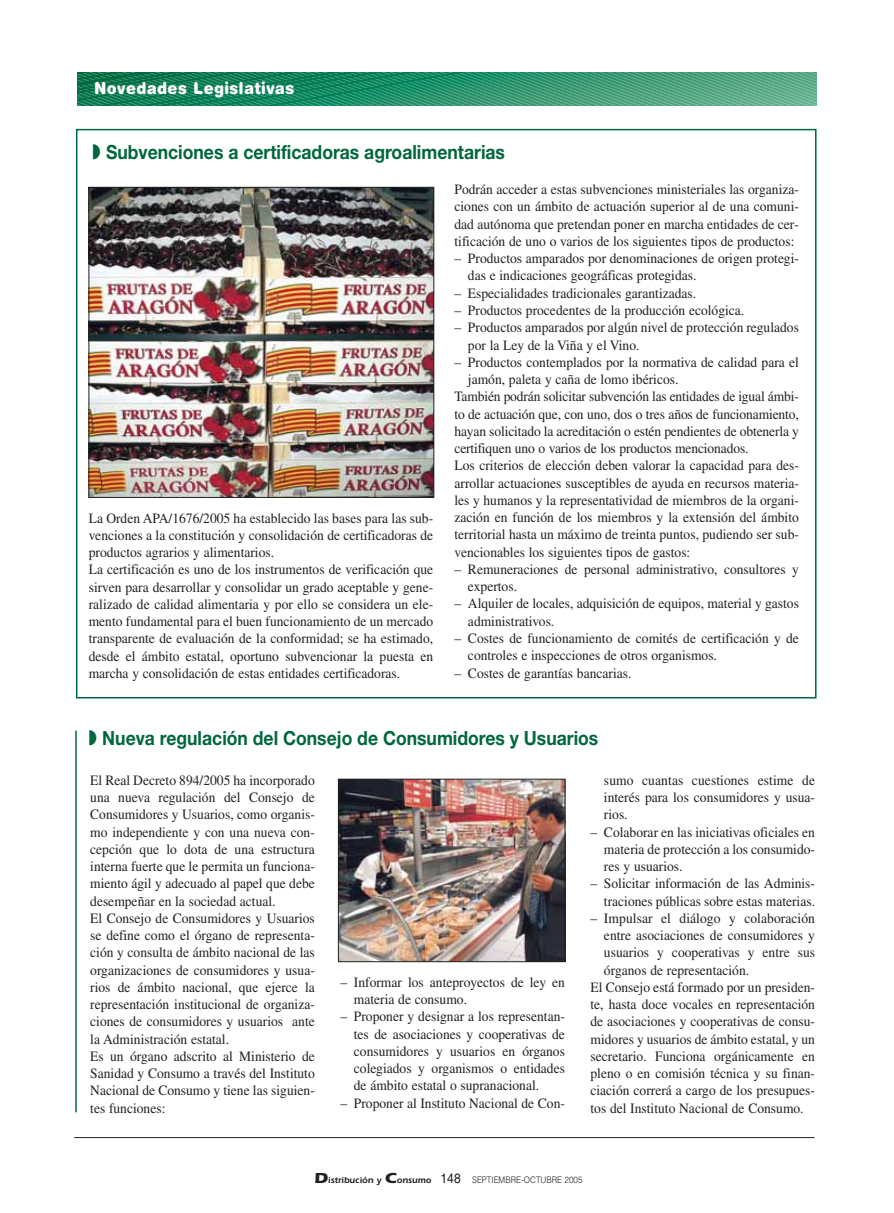
<style>
.page{position:relative;width:894px;height:1213px;background:#fff}
.page>*{position:absolute;margin:0;border:0;box-sizing:border-box;transform-origin:0 0}
.t1{font:700 19.5px "Helvetica Neue";color:#00673c;scale:.9 1}
.t2{font:900 16.5px "Helvetica Rounded";letter-spacing:.035em;color:#fff;scale:.9 1}
.t3{font:14.25px/17.2px "Times";color:#20231e;scale:.95 1}
.t4{font:600 9px "Itc Eras";color:#20231e}
.t5{font:300 9px "Helvetica";color:#20231e;scale:.9 1}
.s1{font-weight:700;font-size:15px}
.s2{font-family:"Helvetica";font-weight:400;font-size:13.5px}
.s3{font-family:"Helvetica";font-weight:400;font-size:13.5px;color:#fff}
</style>
<div class="page">
<img style="left:74px;top:72px;width:743px;height:1067px">
<p class="t2" style="left:94px;top:82px;width:224px">Novedades Legislativas</p>
<h1 class="t1" style="left:92px;top:145px;width:459px">◗ Subvenciones a certificadoras agroalimentarias</h1>
<p class="t3" style="left:89px;top:510px;width:364px">La Orden APA/1676/2005 ha establecido las bases para las sub&shy;venciones a la constitución y consolidación de certificadoras de productos agrarios y alimentarios.<br>La certificación es uno de los instrumentos de verificación que sirven para desarrollar y consolidar un grado aceptable y gene&shy;ralizado de calidad alimentaria y por ello se considera un ele&shy;mento fundamental para el buen funcionamiento de un mercado transparente de evaluación de la conformidad; se ha estimado, desde el ámbito estatal, oportuno subvencionar la puesta en marcha y consolidación de estas entidades certificadoras.</p>
<p class="t3" style="left:454px;top:182px;width:364px;text-align:justify">Podrán acceder a estas subvenciones ministeriales las organiza&shy;ciones con un ámbito de actuación superior al de una comuni&shy;dad autónoma que pretendan poner en marcha entidades de cer&shy;tificación de uno o varios de los siguientes tipos de productos:</p>
<p class="t3" style="left:468px;top:251px;width:350px;text-indent:-13px">– Productos amparados por denominaciones de origen protegi&shy;das e indicaciones geográficas protegidas.</p>
<p class="t3" style="left:454px;top:285px;width:256px">– Especialidades tradicionales garantizadas.</p>
<p class="t3" style="left:454px;top:303px;width:306px">– Productos procedentes de la producción ecológica.</p>
<p class="t3" style="left:468px;top:320px;width:350px;text-indent:-13px">– Productos amparados por algún nivel de protección regulados por la Ley de la Viña y el Vino.</p>
<p class="t3" style="left:454px;top:354px;width:364px">– Productos contemplados por la normativa de calidad para el</p>
<p class="t3" style="left:468px;top:372px;width:223px">jamón, paleta y caña de lomo ibéricos.</p>
<p class="t3" style="left:454px;top:389px;width:364px">También podrán solicitar subvención las entidades de igual ámbi-</p>
<p class="t3" style="left:454px;top:406px;width:364px">to de actuación que, con uno, dos o tres años de funcionamiento,</p>
<p class="t3" style="left:454px;top:423px;width:364px">hayan solicitado la acreditación o estén pendientes de obtenerla y</p>
<p class="t3" style="left:454px;top:441px;width:311px">certifiquen uno o varios de los productos mencionados.</p>
<p class="t3" style="left:454px;top:458px;width:364px">Los criterios de elección deben valorar la capacidad para des-</p>
<p class="t3" style="left:454px;top:475px;width:364px">arrollar actuaciones susceptibles de ayuda en recursos materia-</p>
<p class="t3" style="left:454px;top:492px;width:364px">les y humanos y la representatividad de miembros de la organi-</p>
<p class="t3" style="left:454px;top:510px;width:364px">zación en función de los miembros y la extensión del ámbito</p>
<p class="t3" style="left:454px;top:527px;width:364px">territorial hasta un máximo de treinta puntos, pudiendo ser sub-</p>
<p class="t3" style="left:454px;top:544px;width:250px">vencionables los siguientes tipos de gastos:</p>
<p class="t3" style="left:468px;top:561px;width:350px;text-indent:-13px">– Remuneraciones de personal administrativo, consultores y expertos.</p>
<p class="t3" style="left:468px;top:596px;width:350px;text-indent:-13px">– Alquiler de locales, adquisición de equipos, material y gastos administrativos.</p>
<p class="t3" style="left:468px;top:630px;width:350px;text-indent:-13px">– Costes de funcionamiento de comités de certificación y de controles e inspecciones de otros organismos.</p>
<p class="t3" style="left:454px;top:665px;width:188px">– Costes de garantías bancarias.</p>
<h1 class="t1" style="left:89px;top:730px;width:567px">◗ Nueva regulación del Consejo de Consumidores y Usuarios</h1>
<p class="t3" style="left:90px;top:772px;width:238px">El Real Decreto 894/2005 ha incorporado una nueva regulación del Consejo de Consumidores y Usuarios, como organis&shy;mo independiente y con una nueva con&shy;cepción que lo dota de una estructura interna fuerte que le permita un funciona&shy;miento ágil y adecuado al papel que debe desempeñar en la sociedad actual.<br>El Consejo de Consumidores y Usuarios se define como el órgano de representa&shy;ción y consulta de ámbito nacional de las organizaciones de consumidores y usua&shy;rios de ámbito nacional, que ejerce la representación institucional de organiza&shy;ciones de consumidores y usuarios ante la Administración estatal.<br>Es un órgano adscrito al Ministerio de Sanidad y Consumo a través del Instituto Nacional de Consumo y tiene las siguien&shy;tes funciones:</p>
<p class="t3" style="left:603px;top:772px;width:223px;text-align:justify">sumo cuantas cuestiones estime de interés para los consumidores y usua&shy;rios.</p>
<p class="t3" style="left:603px;top:824px;width:224px;text-align:justify;text-indent:-13px">– Colaborar en las iniciativas oficiales en materia de protección a los consumido&shy;res y usuarios.</p>
<p class="t3" style="left:590px;top:876px;width:238px;text-align:right">– Solicitar información de las Adminis&shy;traciones públicas sobre estas materias.</p>
<p class="t3" style="left:590px;top:910px;width:238px">– Impulsar el diálogo y colaboración</p>
<p class="t3" style="left:603px;top:927px;width:223px">entre asociaciones de consumidores y</p>
<p class="t3" style="left:603px;top:945px;width:223px">usuarios y cooperativas y entre sus</p>
<p class="t3" style="left:603px;top:962px;width:154px">órganos de representación.</p>
<p class="t3" style="left:590px;top:979px;width:238px">El Consejo está formado por un presiden-</p>
<p class="t3" style="left:590px;top:996px;width:238px">te, hasta doce vocales en representación</p>
<p class="t3" style="left:590px;top:1014px;width:238px">de asociaciones y cooperativas de consu-</p>
<p class="t3" style="left:590px;top:1031px;width:238px">midores y usuarios de ámbito estatal, y un</p>
<p class="t3" style="left:590px;top:1048px;width:238px">secretario. Funciona orgánicamente en</p>
<p class="t3" style="left:590px;top:1065px;width:238px">pleno o en comisión técnica y su finan-</p>
<p class="t3" style="left:590px;top:1083px;width:238px">ciación correrá a cargo de los presupues-</p>
<p class="t3" style="left:590px;top:1100px;width:226px">tos del Instituto Nacional de Consumo.</p>
<p class="t3" style="left:354px;top:974px;width:223px;text-indent:-13px">– Informar los anteproyectos de ley en materia de consumo.</p>
<p class="t3" style="left:354px;top:1008px;width:224px;text-align:justify;text-indent:-13px">– Proponer y designar a los representan&shy;tes de asociaciones y cooperativas de consumidores y usuarios en órganos colegiados y organismos o entidades de ámbito estatal o supranacional.</p>
<p class="t3" style="left:340px;top:1095px;width:238px">– Proponer al Instituto Nacional de Con-</p>
<p class="t4" style="left:314px;top:1176px;width:148px"><span class="s1">D</span>istribución y <span class="s1">C</span>onsumo <span class="s2">148</span><span class="s3">7</span></p>
<p class="t5" style="left:472px;top:1175px;width:124px">SEPTIEMBRE-OCTUBRE 2005</p>
</div>
